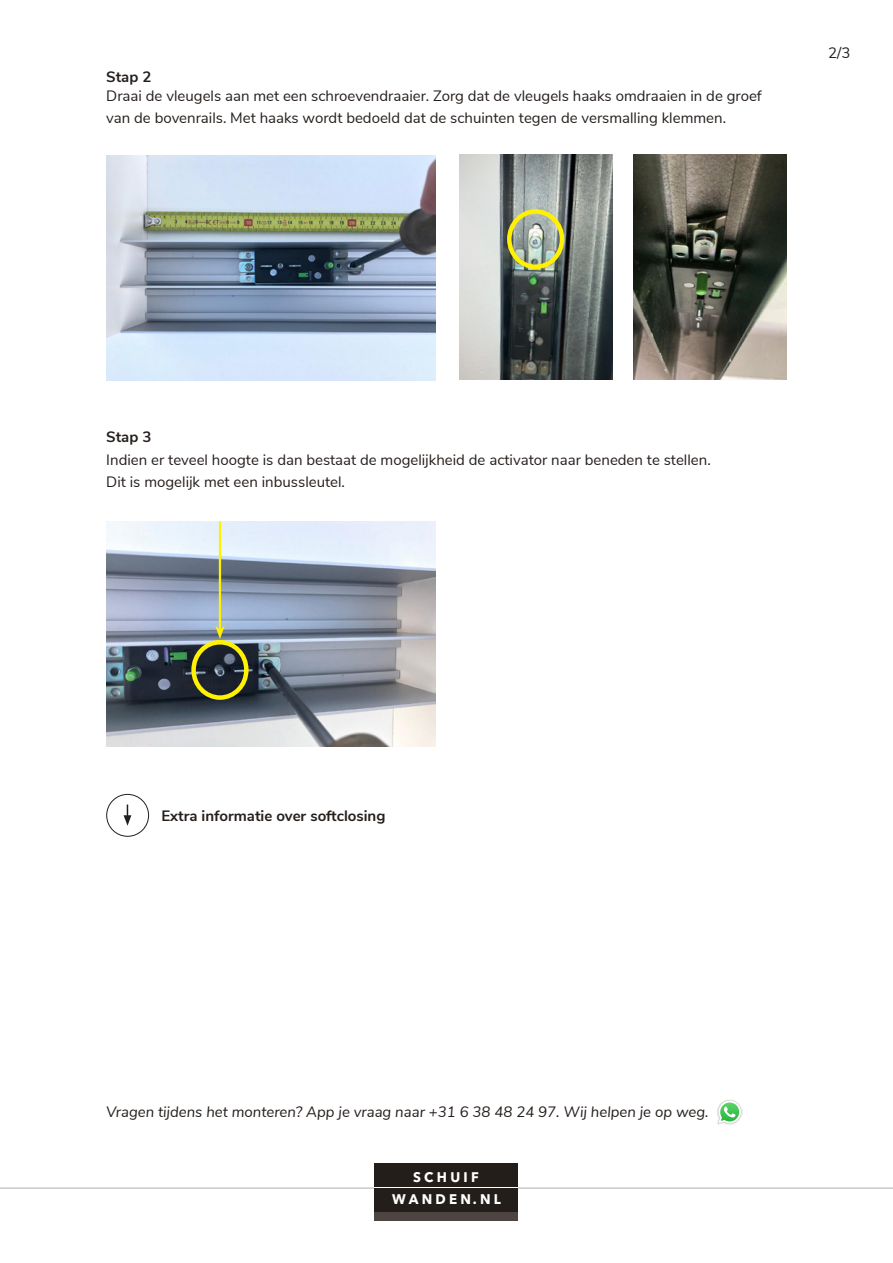
<style>
.page{position:relative;width:893px;height:1263px;background:#fff}
.page>*{position:absolute;margin:0;border:0;box-sizing:border-box;transform-origin:0 0}
.t1{font:15px/22.5px "Nunito Sans";color:#251f1c}
.t2{font:italic 15px "Nunito Sans";color:#251f1c}
.t3{font:700 15px "Nunito Sans";color:#251f1c}
.t4{font:15px "Nunito Sans";color:#231f20}
.t5{font:700 13.8px "Avenir Next";letter-spacing:.24em;color:#fff;scale:.96 1}
</style>
<div class="page">
<hr style="left:0;top:1188px;width:893px;height:1px;background:#b2adac">
<div style="left:375px;top:1163px;width:143px;height:49px;background:#241e1b"></div>
<div style="left:375px;top:1212px;width:143px;height:8px;background:#4d4542"></div>
<hr style="left:375px;top:1187px;width:143px;height:1px;background:#fff">
<img style="left:459px;top:154px;width:153px;height:225px">
<img style="left:106px;top:521px;width:330px;height:225px">
<img style="left:106px;top:155px;width:330px;height:225px">
<img style="left:634px;top:154px;width:153px;height:225px">
<div style="left:507px;top:209px;width:57px;height:60px;border:4px solid #fff101;border-radius:50%"></div>
<div style="left:191px;top:640px;width:58px;height:60px;border:4px solid #fff101;border-radius:50%"></div>
<div style="left:106px;top:794px;width:43px;height:43px;border:1px solid #231f20;border-radius:50%"></div>
<svg style="left:124px;top:804px;width:7px;height:22px"></svg>
<img style="left:717px;top:1099px;width:25px;height:26px">
<svg style="left:718px;top:1100px;width:23px;height:23px"></svg>
<hr style="left:219px;top:521px;width:2px;height:109px;background:#fff101">
<svg style="left:215px;top:625px;width:10px;height:14px"></svg>
<p class="t3" style="left:106px;top:66px;width:47px">Stap 2</p>
<p class="t1" style="left:106px;top:83px;width:657px">Draai de vleugels aan met een schroevendraaier. Zorg dat de vleugels haaks omdraaien in de groef van de bovenrails. Met haaks wordt bedoeld dat de schuinten tegen de versmalling klemmen.</p>
<p class="t4" style="left:828px;top:42px;width:24px">2/3</p>
<p class="t3" style="left:106px;top:426px;width:47px">Stap 3</p>
<p class="t1" style="left:106px;top:447px;width:606px">Indien er teveel hoogte is dan bestaat de mogelijkheid de activator naar beneden te stellen.<br>Dit is mogelijk met een inbussleutel.</p>
<p class="t3" style="left:161px;top:805px;width:226px">Extra informatie over softclosing</p>
<p class="t2" style="left:106px;top:1101px;width:604px">Vragen tijdens het monteren? App je vraag naar +31 6 38 48 24 97. Wij helpen je op weg.</p>
<p class="t5" style="left:413px;top:1165px;width:70px">SCHUIF</p>
<p class="t5" style="left:392px;top:1187px;width:115px">WANDEN.NL</p>
</div>
